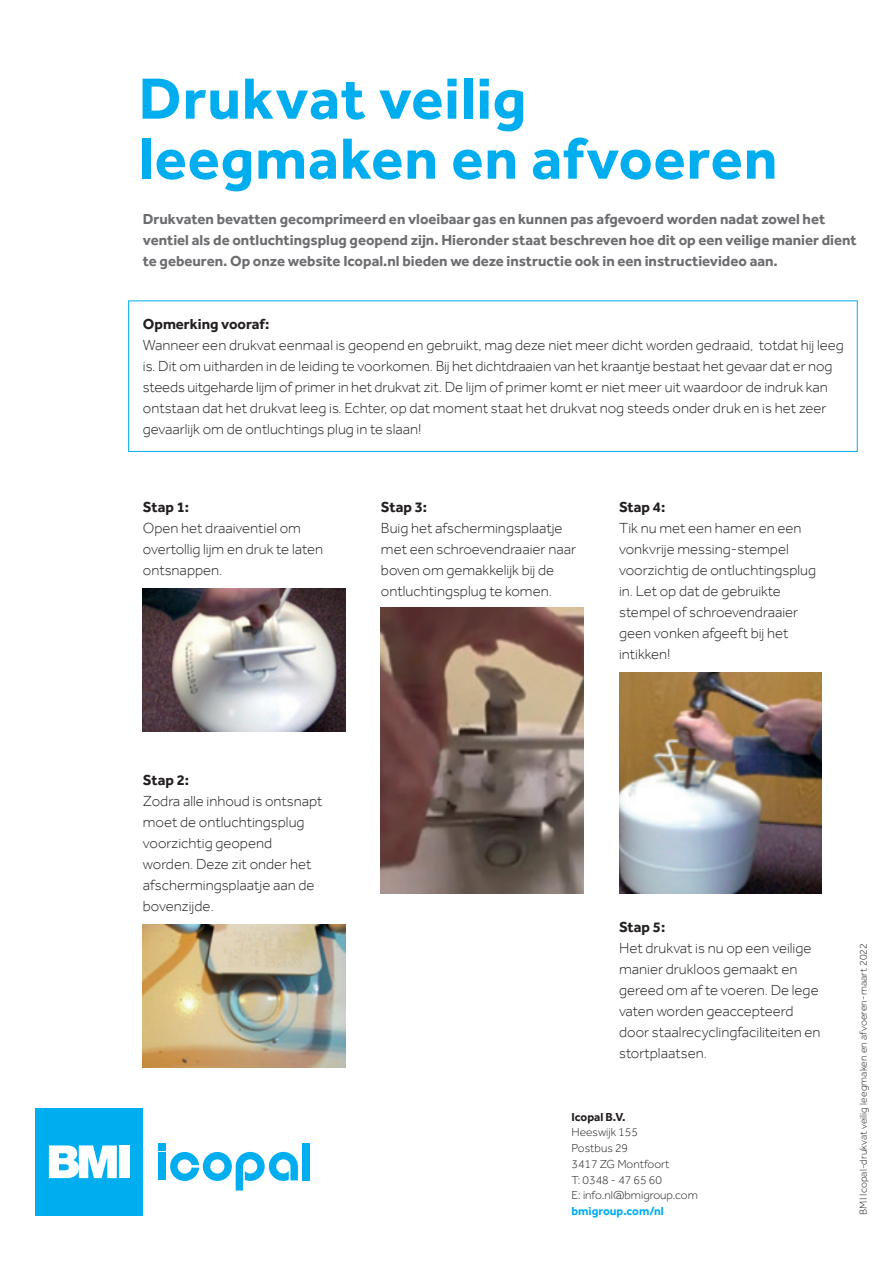
<style>
.page{position:relative;width:893px;height:1263px;background:#fff}
.page>*{position:absolute;margin:0;border:0;box-sizing:border-box;transform-origin:0 0}
.t1{font:700 60px/60px "Effra";letter-spacing:.015em;color:#00aeef}
.t2{font:300 15px/21px "Effra";color:#231f20}
.t3{font:700 15px/21px "Effra";color:#6c6d70}
.t4{font:700 15px "Effra";color:#231f20}
.t5{font:300 12px/15.8px "Effra W06";color:#231f20}
.t6{font:700 12px "Effra";color:#00aeef}
.t7{font:700 12px "Effra";color:#231f20}
.t8{font:300 10.5px "Effra W06";letter-spacing:.01em;color:#231f20}
</style>
<div class="page">
<img style="left:143px;top:924px;width:202px;height:143px">
<img style="left:381px;top:607px;width:202px;height:287px">
<img style="left:619px;top:673px;width:202px;height:221px">
<img style="left:143px;top:589px;width:202px;height:143px">
<div style="left:128px;top:300px;width:730px;height:152px;border:1px solid #00aeef"></div>
<div style="left:302px;top:1143px;width:8px;height:37px;background:#00aeef"></div>
<div style="left:159px;top:1152px;width:7px;height:28px;background:#00aeef"></div>
<div style="left:159px;top:1143px;width:7px;height:7px;background:#00aeef"></div>
<svg style="left:170px;top:1152px;width:128px;height:38px"></svg>
<div style="left:36px;top:1108px;width:107px;height:107px;background:#00aeef"></div>
<svg style="left:49px;top:1145px;width:68px;height:33px;background:#ceeffb"></svg>
<div style="left:120px;top:1145px;width:10px;height:33px;background:#fff"></div>
<h1 class="t1" style="left:139px;top:67px;width:640px">Drukvat veilig leegmaken en afvoeren</h1>
<p class="t3" style="left:143px;top:208px;width:715px">Drukvaten bevatten gecomprimeerd en vloeibaar gas en kunnen pas afgevoerd worden nadat zowel het ventiel als de ontluchtingsplug geopend zijn. Hieronder staat beschreven hoe dit op een veilige manier dient te gebeuren. Op onze website Icopal.nl bieden we deze instructie ook in een instructievideo aan.</p>
<p class="t4" style="left:143px;top:315px;width:128px">Opmerking vooraf:</p>
<p class="t2" style="left:143px;top:334px;width:702px">Wanneer een drukvat eenmaal is geopend en gebruikt, mag deze niet meer dicht worden gedraaid, totdat hij leeg is. Dit om uitharden in de leiding te voorkomen. Bij het dichtdraaien van het kraantje bestaat het gevaar dat er nog steeds uitgeharde lijm of primer in het drukvat zit. De lijm of primer komt er niet meer uit waardoor de indruk kan ontstaan dat het drukvat leeg is. Echter, op dat moment staat het drukvat nog steeds onder druk en is het zeer gevaarlijk om de ontluchtings plug in te slaan!</p>
<p class="t4" style="left:143px;top:498px;width:48px">Stap 1:</p>
<p class="t2" style="left:143px;top:517px;width:182px">Open het draaiventiel om overtollig lijm en druk te laten ontsnappen.</p>
<p class="t4" style="left:143px;top:771px;width:48px">Stap 2:</p>
<p class="t2" style="left:143px;top:790px;width:181px">Zodra alle inhoud is ontsnapt moet de ontluchtingsplug voorzichtig geopend worden. Deze zit onder het afschermingsplaatje aan de bovenzijde.</p>
<p class="t4" style="left:381px;top:498px;width:48px">Stap 3:</p>
<p class="t2" style="left:381px;top:517px;width:197px">Buig het afschermingsplaatje met een schroevendraaier naar boven om gemakkelijk bij de ontluchtingsplug te komen.</p>
<p class="t4" style="left:619px;top:498px;width:48px">Stap 4:</p>
<p class="t2" style="left:619px;top:517px;width:199px">Tik nu met een hamer en een vonkvrije messing-stempel voorzichtig de ontluchtingsplug in. Let op dat de gebruikte stempel of schroevendraaier geen vonken afgeeft bij het intikken!</p>
<p class="t4" style="left:619px;top:918px;width:48px">Stap 5:</p>
<p class="t2" style="left:619px;top:937px;width:203px">Het drukvat is nu op een veilige manier drukloos gemaakt en gereed om af te voeren. De lege vaten worden geaccepteerd door staalrecyclingfaciliteiten en stortplaatsen.</p>
<p class="t7" style="left:571px;top:1109px;width:55px">Icopal B.V.</p>
<p class="t5" style="left:571px;top:1124px;width:128px">Heeswijk 155<br>Postbus 29<br>3417 ZG Montfoort<br>T: 0348 - 47 65 60<br>E: info.nl@bmigroup.com</p>
<p class="t6" style="left:571px;top:1204px;width:94px">bmigroup.com/nl</p>
<p class="t8" style="left:857px;top:1215px;width:273px;rotate:-90deg">BMI Icopal-drukvat veilig leegmaken en afvoeren-maart 2022</p>
</div>
